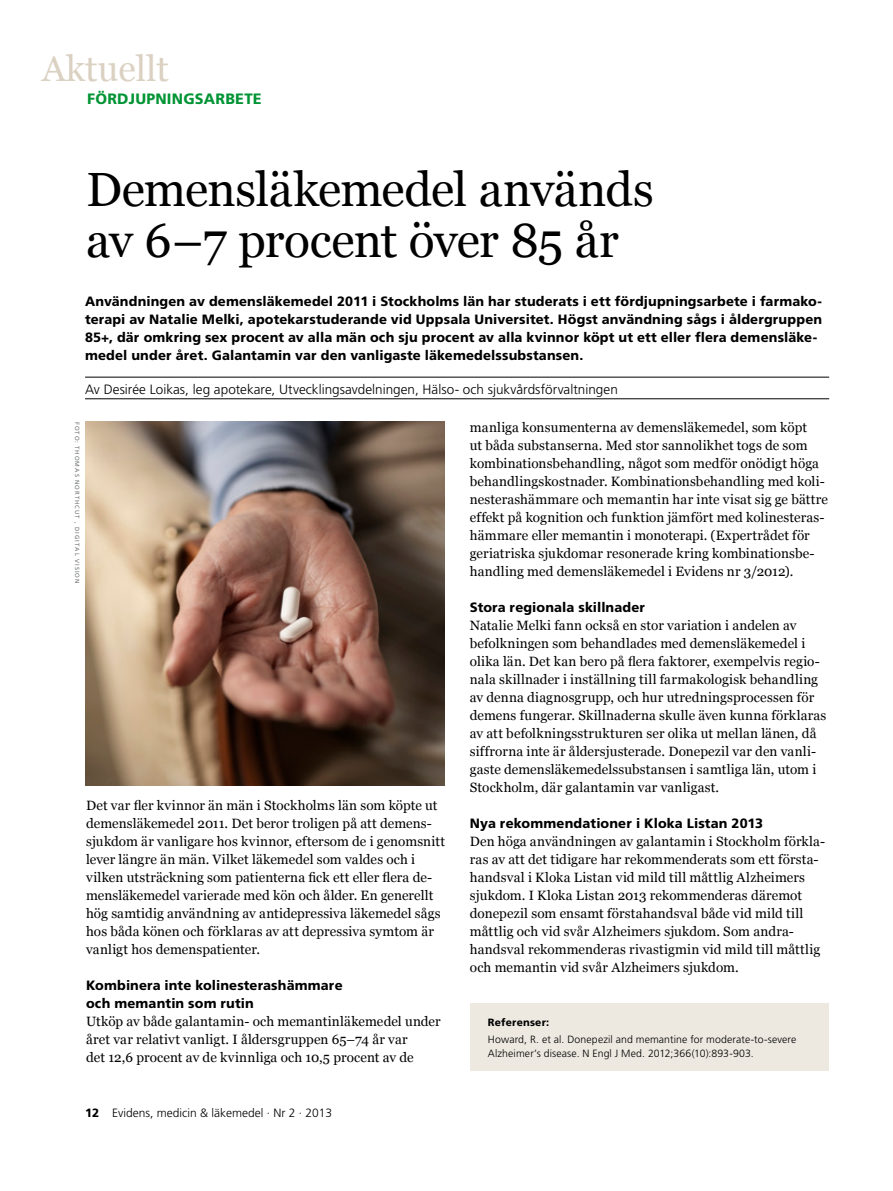
<style>
.page{position:relative;width:893px;height:1191px;background:#fff}
.page>*{position:absolute;margin:0;border:0;box-sizing:border-box;transform-origin:0 0}
.t1{font:48px/51px "Georgia";letter-spacing:-.02em;color:#000}
.t2{font:36px "Georgia";color:#dbd1c2}
.t3{font:800 15px "Frutiger SLLOTF";letter-spacing:.015em;color:#009434}
.t4{font:13.5px/18px "Georgia";letter-spacing:.01em;color:#000}
.t5{font:800 13.5px/18px "Frutiger SLLOTF";letter-spacing:.01em;color:#000}
.t6{font:300 13.5px "Frutiger SLLOTF";color:#000}
.t7{font:300 12px "Frutiger SLLOTF";color:#000}
.t8{font:300 10.5px/13.5px "Frutiger SLLOTF";letter-spacing:.01em;color:#000}
.t9{font:800 10.5px "Frutiger SLLOTF";letter-spacing:.02em;color:#000}
.t10{font:6px "Frutiger SLLOTF";letter-spacing:.17em;color:#6f7172}
.s1{font-weight:800}
</style>
<div class="page">
<hr style="left:85px;top:377px;width:744px;height:1px;background:#000">
<hr style="left:85px;top:398px;width:744px;height:1px;background:#000">
<div style="left:470px;top:1003px;width:358px;height:68px;background:#ede8e0"></div>
<img style="left:85px;top:421px;width:359px;height:364px">
<h2 class="t2" style="left:42px;top:47px;width:128px">Aktuellt</h2>
<p class="t3" style="left:87px;top:90px;width:176px">fördjupningsarbete</p>
<h1 class="t1" style="left:86px;top:165px;width:569px">Demensläkemedel används av 6–7 procent över 85 år</h1>
<p class="t5" style="left:85px;top:292px;width:739px">Användningen av demensläkemedel 2011 i Stockholms län har studerats i ett fördjupningsarbete i farmako&shy;terapi av Natalie Melki, apotekarstuderande vid Uppsala Universitet. Högst användning sågs i åldergruppen 85+, där omkring sex procent av alla män och sju procent av alla kvinnor köpt ut ett eller flera demensläke&shy;medel under året. Galantamin var den vanligaste läkemedelssubstansen.</p>
<p class="t6" style="left:85px;top:382px;width:534px">Av Desirée Loikas, leg apotekare, Utvecklingsavdelningen, Hälso- och sjukvårdsförvaltningen</p>
<p class="t4" style="left:470px;top:419px;width:360px">manliga konsumenterna av demensläkemedel, som köpt<br>ut båda substanserna. Med stor sannolikhet togs de som kombinationsbehandling, något som medför onödigt höga behandlingskostnader. Kombinationsbehandling med koli&shy;nesterashämmare och memantin har inte visat sig ge bättre effekt på kognition och funktion jämfört med kolinesteras&shy;hämmare eller memantin i monoterapi. (Expertrådet för geriatriska sjukdomar resonerade kring kombinationsbe&shy;handling med demensläkemedel i Evidens nr 3/2012).</p>
<p class="t5" style="left:470px;top:598px;width:177px">Stora regionala skillnader</p>
<p class="t4" style="left:470px;top:617px;width:358px">Natalie Melki fann också en stor variation i andelen av befolkningen som behandlades med demensläkemedel i olika län. Det kan bero på flera faktorer, exempelvis regio&shy;nala skillnader i inställning till farmakologisk behandling av denna diagnosgrupp, och hur utredningsprocessen för demens fungerar. Skillnaderna skulle även kunna förklaras av att befolkningsstrukturen ser olika ut mellan länen, då siffrorna inte är åldersjusterade. Donepezil var den vanli&shy;gaste demensläkemedelssubstansen i samtliga län, utom i Stockholm, där galantamin var vanligast.</p>
<p class="t5" style="left:470px;top:814px;width:295px">Nya rekommendationer i Kloka Listan 2013</p>
<p class="t4" style="left:470px;top:833px;width:357px">Den höga användningen av galantamin i Stockholm förkla&shy;ras av att det tidigare har rekommenderats som ett första&shy;handsval i Kloka Listan vid mild till måttlig Alzheimers sjukdom. I Kloka Listan 2013 rekommenderas däremot donepezil som ensamt förstahandsval både vid mild till måttlig och vid svår Alzheimers sjukdom. Som andra&shy;handsval rekommenderas rivastigmin vid mild till måttlig och memantin vid svår Alzheimers sjukdom.</p>
<p class="t10" style="left:81px;top:421px;width:162px;rotate:90deg">Foto: Thomas Nor thcu t , Dig ital Vision</p>
<p class="t4" style="left:86px;top:797px;width:360px">Det var fler kvinnor än män i Stockholms län som köpte ut demensläkemedel 2011. Det beror troligen på att demens&shy;sjukdom är vanligare hos kvinnor, eftersom de i genomsnitt lever längre än män. Vilket läkemedel som valdes och i vilken utsträckning som patienterna fick ett eller flera de&shy;mensläkemedel varierade med kön och ålder. En generellt hög samtidig användning av antidepressiva läkemedel sågs hos båda könen och förklaras av att depressiva symtom är vanligt hos demenspatienter.</p>
<p class="t5" style="left:86px;top:976px;width:258px">Kombinera inte kolinesterashämmare och memantin som rutin</p>
<p class="t4" style="left:86px;top:1013px;width:356px">Utköp av både galantamin- och memantinläkemedel under året var relativt vanligt. I åldersgruppen 65–74 år var<br>det 12,6 procent av de kvinnliga och 10,5 procent av de</p>
<p class="t9" style="left:488px;top:1015px;width:63px">Referenser:</p>
<p class="t8" style="left:488px;top:1033px;width:310px">Howard, R. et al. Donepezil and memantine for moderate-to-severe<br>Alzheimer’s disease. N Engl J Med. 2012;366(10):893-903.</p>
<p class="t7" style="left:85px;top:1106px;width:249px"><span class="s1">12</span> Evidens, medicin &amp; läkemedel · Nr 2 · 2013</p>
</div>
